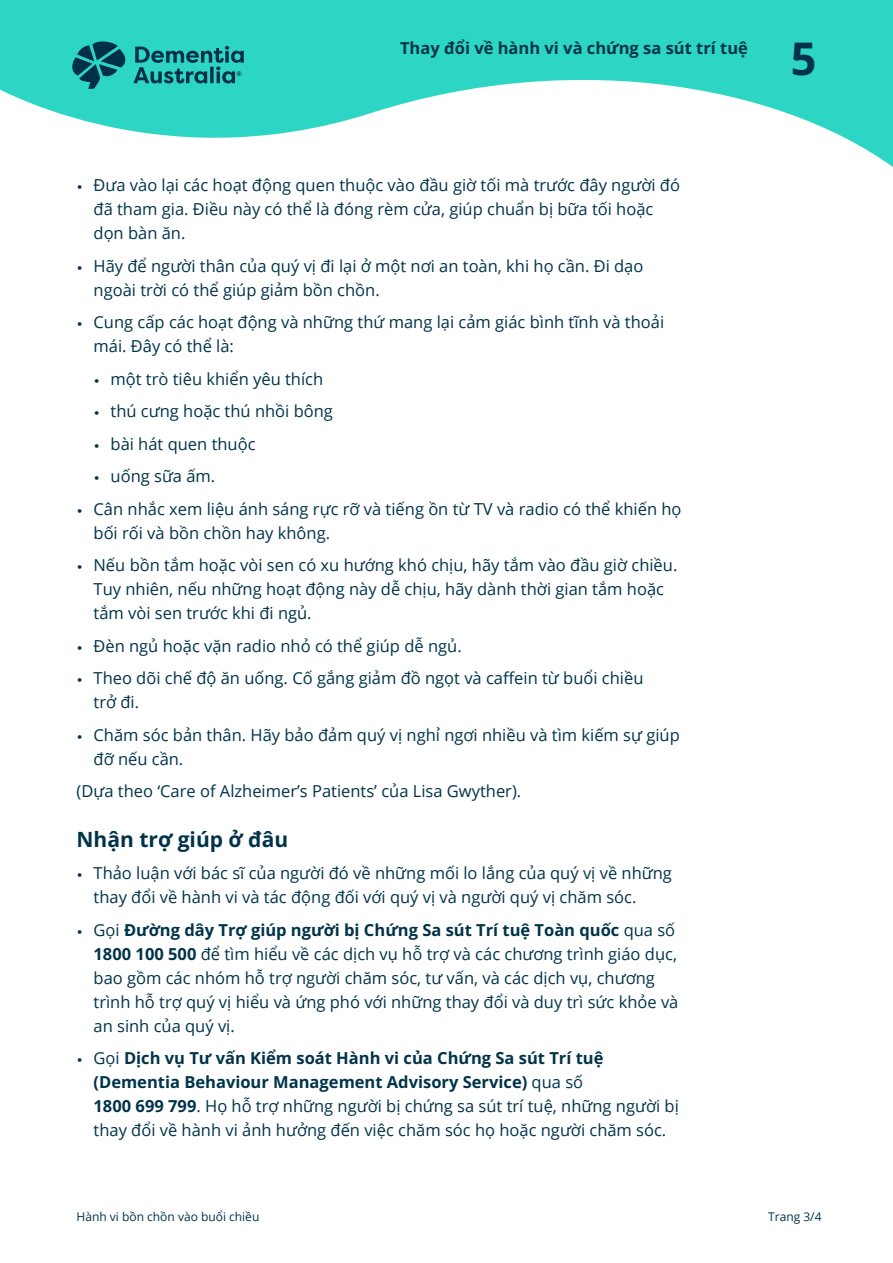
<style>
.page{position:relative;width:893px;height:1263px;background:#fff}
.page>*{position:absolute;margin:0;border:0;box-sizing:border-box;transform-origin:0 0}
.t1{font:700 45px "Open Sans";color:#00334a}
.t2{font:700 21px "Open Sans";color:#00334a}
.t3{font:16.5px/24px "Open Sans";color:#00334a}
.t4{font:700 16.5px "Open Sans";color:#00334a}
.t5{font:12px "Open Sans";color:#00334a}
.s1{font-family:"Filson Pro"}
.s2{font-weight:700}
</style>
<div class="page">
<svg style="left:0;top:0;width:893px;height:167px;fill:#2cd5c4"></svg>
<svg style="left:72px;top:41px;width:172px;height:48px;background:#1d9d9a"></svg>
<p class="t4" style="left:400px;top:37px;width:349px">Thay đổi về hành vi và chứng sa sút trí tuệ</p>
<h1 class="t1" style="left:791px;top:27px;width:27px">5</h1>
<p class="t3" style="left:94px;top:173px;width:588px;text-indent:-17px"><span class="s1">•</span> Đưa vào lại các hoạt động quen thuộc vào đầu giờ tối mà trước đây người đó đã tham gia. Điều này có thể là đóng rèm cửa, giúp chuẩn bị bữa tối hoặc dọn bàn ăn.</p>
<p class="t3" style="left:94px;top:253px;width:551px;text-indent:-17px"><span class="s1">•</span> Hãy để người thân của quý vị đi lại ở một nơi an toàn, khi họ cần. Đi dạo ngoài trời có thể giúp giảm bồn chồn.</p>
<p class="t3" style="left:94px;top:310px;width:572px;text-indent:-17px"><span class="s1">•</span> Cung cấp các hoạt động và những thứ mang lại cảm giác bình tĩnh và thoải mái. Đây có thể là:</p>
<p class="t3" style="left:94px;top:366px;width:231px"><span class="s1">•</span> một trò tiêu khiển yêu thích</p>
<p class="t3" style="left:94px;top:399px;width:241px"><span class="s1">•</span> thú cưng hoặc thú nhồi bông</p>
<p class="t3" style="left:94px;top:431px;width:164px"><span class="s1">•</span> bài hát quen thuộc</p>
<p class="t3" style="left:94px;top:464px;width:123px"><span class="s1">•</span> uống sữa ấm.</p>
<p class="t3" style="left:94px;top:496px;width:589px;text-indent:-17px"><span class="s1">•</span> Cân nhắc xem liệu ánh sáng rực rỡ và tiếng ồn từ TV và radio có thể khiến họ bối rối và bồn chồn hay không.</p>
<p class="t3" style="left:94px;top:553px;width:585px;text-indent:-17px"><span class="s1">•</span> Nếu bồn tắm hoặc vòi sen có xu hướng khó chịu, hãy tắm vào đầu giờ chiều.<br>Tuy nhiên, nếu những hoạt động này dễ chịu, hãy dành thời gian tắm hoặc tắm vòi sen trước khi đi ngủ.</p>
<p class="t3" style="left:77px;top:633px;width:387px"><span class="s1">•</span> Đèn ngủ hoặc vặn radio nhỏ có thể giúp dễ ngủ.</p>
<p class="t3" style="left:94px;top:666px;width:551px;text-indent:-17px"><span class="s1">•</span> Theo dõi chế độ ăn uống. Cố gắng giảm đồ ngọt và caffein từ buổi chiều trở đi.</p>
<p class="t3" style="left:94px;top:722px;width:588px;text-indent:-17px"><span class="s1">•</span> Chăm sóc bản thân. Hãy bảo đảm quý vị nghỉ ngơi nhiều và tìm kiếm sự giúp đỡ nếu cần.</p>
<p class="t3" style="left:77px;top:779px;width:446px">(Dựa theo ‘Care of Alzheimer’s Patients’ của Lisa Gwyther).</p>
<p class="t2" style="left:77px;top:824px;width:213px">Nhận trợ giúp ở đâu</p>
<p class="t3" style="left:94px;top:861px;width:580px;text-indent:-17px"><span class="s1">•</span> Thảo luận với bác sĩ của người đó về những mối lo lắng của quý vị về những thay đổi về hành vi và tác động đối với quý vị và người quý vị chăm sóc.</p>
<p class="t3" style="left:94px;top:917px;width:586px;text-indent:-17px"><span class="s1">•</span> Gọi <span class="s2">Đường dây Trợ giúp người bị Chứng Sa sút Trí tuệ Toàn quốc</span> qua số <span class="s2">1800 100 500</span> để tìm hiểu về các dịch vụ hỗ trợ và các chương trình giáo dục, bao gồm các nhóm hỗ trợ người chăm sóc, tư vấn, và các dịch vụ, chương trình hỗ trợ quý vị hiểu và ứng phó với những thay đổi và duy trì sức khỏe và an sinh của quý vị.</p>
<p class="t3" style="left:94px;top:1046px;width:587px;text-indent:-17px"><span class="s1">•</span> Gọi <span class="s2">Dịch vụ Tư vấn Kiểm soát Hành vi của Chứng Sa sút Trí tuệ (Dementia Behaviour Management Advisory Service)</span> qua số<br><span class="s2">1800 699 799</span>. Họ hỗ trợ những người bị chứng sa sút trí tuệ, những người bị thay đổi về hành vi ảnh hưởng đến việc chăm sóc họ hoặc người chăm sóc.</p>
<p class="t5" style="left:77px;top:1209px;width:184px">Hành vi bồn chồn vào buổi chiều</p>
<p class="t5" style="left:768px;top:1209px;width:55px">Trang 3/4</p>
</div>
